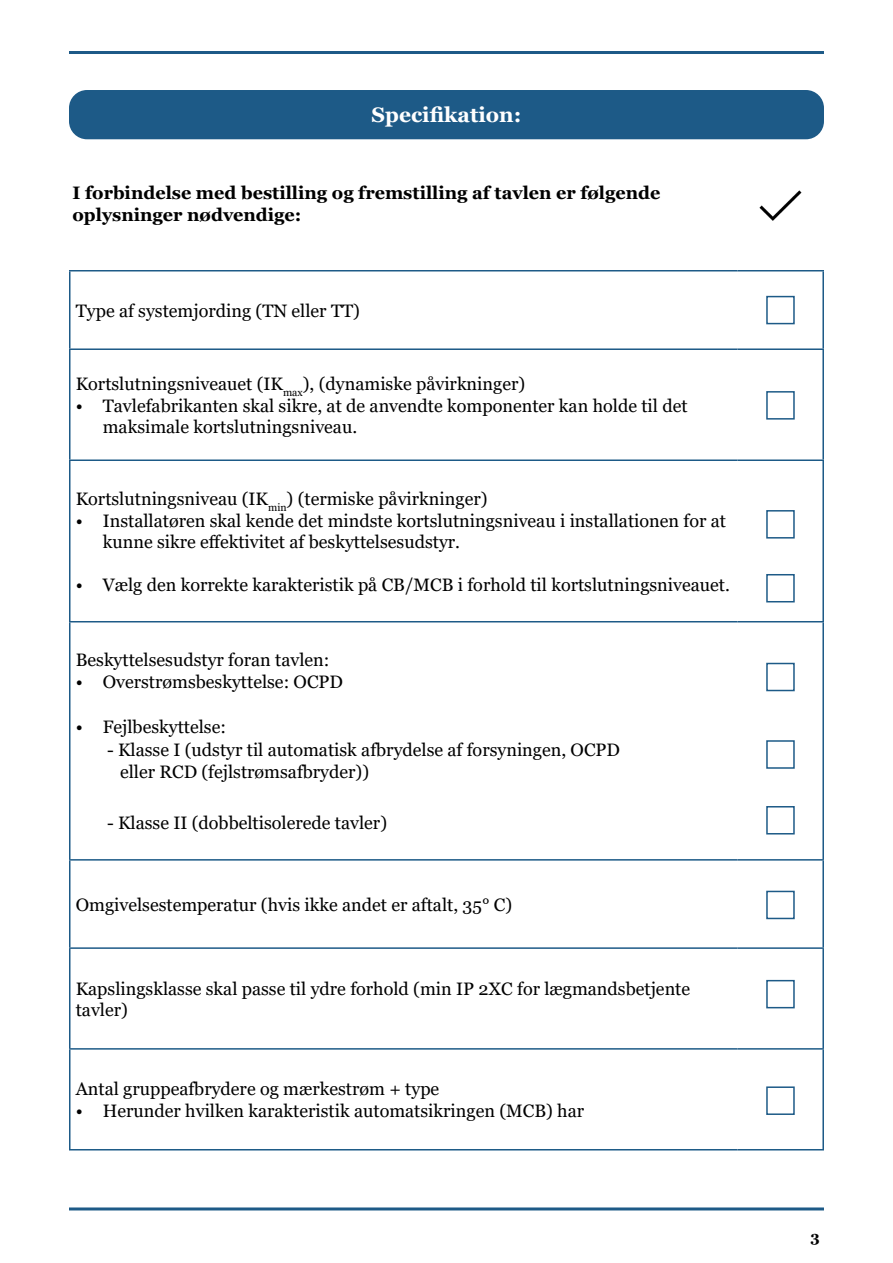
<style>
.page{position:relative;width:893px;height:1263px;background:#fff}
.page>*{position:absolute;margin:0;border:0;box-sizing:border-box;transform-origin:0 0}
.t1{font:700 21px "Georgia";color:#fff}
.t2{font:18px/21.6px "Georgia";color:#000}
.t3{font:700 18px/21.6px "Georgia";color:#000}
.t4{font:700 15px "Georgia";color:#000}
</style>
<div class="page">
<hr style="left:69px;top:1207px;width:755px;height:3px;background:#1d5a87">
<hr style="left:69px;top:51px;width:755px;height:3px;background:#1d5a87">
<div style="left:69px;top:90px;width:755px;height:49px;background:#1d5a87;border-radius:18px"></div>
<hr style="left:69px;top:270px;width:668px;height:1px;background:#1d5a87">
<hr style="left:69px;top:271px;width:1px;height:77px;background:#1d5a87">
<hr style="left:737px;top:270px;width:87px;height:1px;background:#1d5a87">
<hr style="left:822px;top:271px;width:2px;height:77px;background:#1d5a87">
<hr style="left:69px;top:348px;width:668px;height:2px;background:#1d5a87">
<hr style="left:69px;top:350px;width:1px;height:109px;background:#1d5a87">
<hr style="left:737px;top:348px;width:87px;height:2px;background:#1d5a87">
<hr style="left:822px;top:350px;width:2px;height:109px;background:#1d5a87">
<hr style="left:69px;top:459px;width:668px;height:2px;background:#1d5a87">
<hr style="left:69px;top:461px;width:1px;height:160px;background:#1d5a87">
<hr style="left:737px;top:459px;width:87px;height:2px;background:#1d5a87">
<hr style="left:822px;top:461px;width:2px;height:160px;background:#1d5a87">
<hr style="left:69px;top:621px;width:668px;height:1px;background:#1d5a87">
<hr style="left:69px;top:622px;width:1px;height:237px;background:#1d5a87">
<hr style="left:737px;top:621px;width:87px;height:1px;background:#1d5a87">
<hr style="left:822px;top:622px;width:2px;height:237px;background:#1d5a87">
<hr style="left:69px;top:859px;width:668px;height:1px;background:#1d5a87">
<hr style="left:69px;top:860px;width:1px;height:87px;background:#1d5a87">
<hr style="left:737px;top:859px;width:87px;height:1px;background:#1d5a87">
<hr style="left:822px;top:860px;width:2px;height:87px;background:#1d5a87">
<hr style="left:69px;top:947px;width:668px;height:2px;background:#1d5a87">
<hr style="left:69px;top:949px;width:1px;height:99px;background:#1d5a87">
<hr style="left:737px;top:947px;width:87px;height:2px;background:#1d5a87">
<hr style="left:822px;top:949px;width:2px;height:99px;background:#1d5a87">
<hr style="left:69px;top:1048px;width:668px;height:1px;background:#1d5a87">
<hr style="left:69px;top:1049px;width:1px;height:100px;background:#1d5a87">
<hr style="left:737px;top:1048px;width:87px;height:1px;background:#1d5a87">
<hr style="left:822px;top:1049px;width:2px;height:100px;background:#1d5a87">
<hr style="left:69px;top:1149px;width:668px;height:1px;background:#1d5a87">
<hr style="left:737px;top:1149px;width:87px;height:1px;background:#1d5a87">
<img style="left:759px;top:190px;width:43px;height:31px">
<div style="left:766px;top:740px;width:29px;height:29px;border:2px solid #1d5a87"></div>
<div style="left:766px;top:806px;width:29px;height:28px;border:2px solid #1d5a87"></div>
<div style="left:766px;top:663px;width:29px;height:28px;border:2px solid #1d5a87"></div>
<div style="left:766px;top:296px;width:29px;height:28px;border:2px solid #1d5a87"></div>
<div style="left:766px;top:510px;width:29px;height:28px;border:2px solid #1d5a87"></div>
<div style="left:766px;top:391px;width:29px;height:29px;border:2px solid #1d5a87"></div>
<div style="left:766px;top:891px;width:29px;height:28px;border:2px solid #1d5a87"></div>
<div style="left:766px;top:980px;width:29px;height:28px;border:2px solid #1d5a87"></div>
<div style="left:766px;top:1086px;width:29px;height:29px;border:2px solid #1d5a87"></div>
<div style="left:766px;top:574px;width:29px;height:28px;border:2px solid #1d5a87"></div>
<p class="t1" style="left:372px;top:101px;width:151px">Specifikation:</p>
<p class="t3" style="left:73px;top:182px;width:589px">I forbindelse med bestilling og fremstilling af tavlen er følgende oplysninger nødvendige:</p>
<p class="t2" style="left:76px;top:300px;width:286px">Type af systemjording (TN eller TT)</p>
<p class="t2" style="left:76px;top:373px;width:451px">Kortslutningsniveauet (IK<sub>max</sub>), (dynamiske påvirkninger)</p>
<p class="t2" style="left:103px;top:395px;width:586px;text-indent:-27px">• Tavlefabrikanten skal sikre, at de anvendte komponenter kan holde til det maksimale kortslutningsniveau.</p>
<p class="t2" style="left:76px;top:488px;width:413px">Kortslutningsniveau (IK<sub>min</sub>) (termiske påvirkninger)</p>
<p class="t2" style="left:103px;top:510px;width:625px;text-indent:-27px">• Installatøren skal kende det mindste kortslutningsniveau i installationen for at kunne sikre effektivitet af beskyttelsesudstyr.</p>
<p class="t2" style="left:76px;top:574px;width:656px">• Vælg den korrekte karakteristik på CB/MCB i forhold til kortslutningsniveauet.</p>
<p class="t2" style="left:76px;top:649px;width:255px">Beskyttelsesudstyr foran tavlen:</p>
<p class="t2" style="left:76px;top:672px;width:269px">• Overstrømsbeskyttelse: OCPD</p>
<p class="t2" style="left:76px;top:717px;width:152px">• Fejlbeskyttelse:</p>
<p class="t2" style="left:120px;top:739px;width:501px;line-height:22.5px;text-indent:-13px">- Klasse I (udstyr til automatisk afbrydelse af forsyningen, OCPD eller RCD (fejlstrømsafbryder))</p>
<p class="t2" style="left:107px;top:813px;width:281px">- Klasse II (dobbeltisolerede tavler)</p>
<p class="t2" style="left:76px;top:894px;width:438px">Omgivelsestemperatur (hvis ikke andet er aftalt, 35° C)</p>
<p class="t2" style="left:76px;top:978px;width:616px">Kapslingsklasse skal passe til ydre forhold (min IP 2XC for lægmandsbetjente tavler)</p>
<p class="t2" style="left:76px;top:1079px;width:365px">Antal gruppeafbrydere og mærkestrøm + type</p>
<p class="t2" style="left:76px;top:1100px;width:510px">• Herunder hvilken karakteristik automatsikringen (MCB) har</p>
<p class="t4" style="left:810px;top:1227px;width:11px">3</p>
</div>
